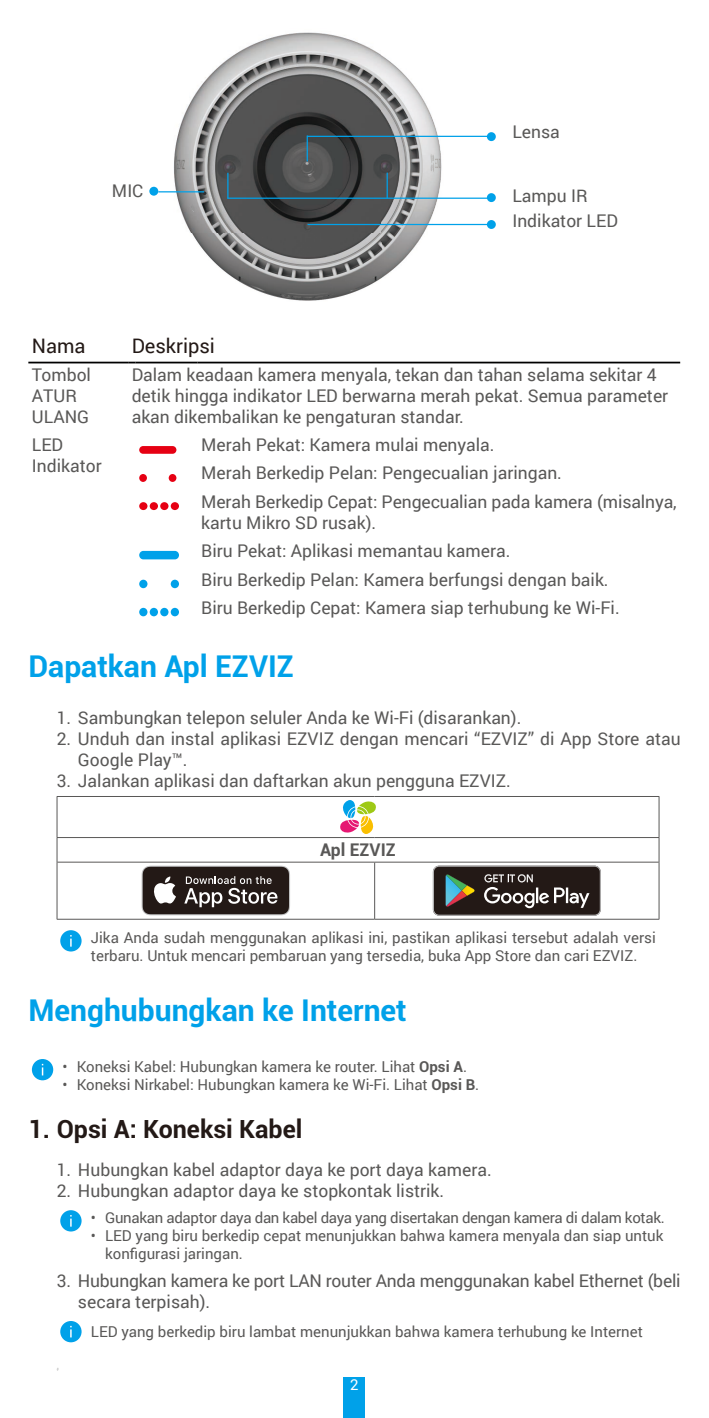
<style>
.page{position:relative;width:709px;height:1418px;background:#fff}
.page>*{position:absolute;margin:0;border:0;box-sizing:border-box;transform-origin:0 0}
.t1{font:700 30px "Roboto";color:#00a1e9}
.t2{font:700 25px "Roboto";color:#231916}
.t3{font:20px "Roboto";color:#231916}
.t4{font:17.5px/21px "Roboto";color:#595857}
.t5{font:700 17.5px "Roboto";color:#595857}
.t6{font:15px/18px "Roboto";color:#595857}
.t7{font:15px "Roboto";letter-spacing:-.02em;color:#595857}
.t8{font:15px "Roboto";color:#fff}
.s1{font-weight:700}
</style>
<div class="page">
<div style="left:344px;top:1376px;width:21px;height:41px;background:#00a1e9"></div>
<img style="left:167px;top:32px;width:286px;height:269px">
<div style="left:487px;top:220px;width:9px;height:9px;background:#00a1e9;border-radius:50%"></div>
<hr style="left:307px;top:136px;width:185px;height:1px;background:#00a1e9">
<div style="left:487px;top:132px;width:9px;height:9px;background:#00a1e9;border-radius:50%"></div>
<hr style="left:307px;top:224px;width:183px;height:1px;background:#00a1e9">
<hr style="left:227px;top:197px;width:260px;height:2px;background:#00a1e9">
<div style="left:487px;top:193px;width:9px;height:9px;background:#00a1e9;border-radius:50%"></div>
<svg style="left:227px;top:173px;width:1px;height:26px"></svg>
<hr style="left:386px;top:173px;width:2px;height:25px;background:#00a1e9">
<hr style="left:306px;top:135px;width:2px;height:26px;background:#00a1e9">
<svg style="left:202px;top:191px;width:4px;height:4px"></svg>
<svg style="left:191px;top:205px;width:4px;height:6px"></svg>
<hr style="left:158px;top:191px;width:46px;height:1px;background:#00a1e9">
<div style="left:149px;top:187px;width:9px;height:9px;background:#00a1e9;border-radius:50%"></div>
<hr style="left:28px;top:362px;width:100px;height:1px;background:#000">
<hr style="left:136px;top:362px;width:62px;height:1px;background:#000">
<hr style="left:198px;top:362px;width:482px;height:1px;background:#000">
<div style="left:139px;top:446px;width:37px;height:8px;background:#e60013;border-radius:4px"></div>
<div style="left:139px;top:474px;width:8px;height:8px;background:#e60013;border-radius:50%"></div>
<div style="left:169px;top:474px;width:7px;height:8px;background:#e60013;border-radius:50%"></div>
<div style="left:139px;top:502px;width:8px;height:8px;background:#e60013;border-radius:50%"></div>
<div style="left:171px;top:502px;width:8px;height:8px;background:#e60013;border-radius:50%"></div>
<div style="left:150px;top:502px;width:8px;height:8px;background:#e60013;border-radius:50%"></div>
<div style="left:160px;top:502px;width:8px;height:8px;background:#e60013;border-radius:50%"></div>
<div style="left:139px;top:551px;width:40px;height:8px;background:#00a1e9;border-radius:4px"></div>
<div style="left:139px;top:579px;width:8px;height:9px;background:#00a1e9;border-radius:50%"></div>
<div style="left:171px;top:579px;width:8px;height:9px;background:#00a1e9;border-radius:50%"></div>
<div style="left:139px;top:608px;width:8px;height:8px;background:#00a1e9;border-radius:50%"></div>
<div style="left:171px;top:608px;width:8px;height:8px;background:#00a1e9;border-radius:50%"></div>
<div style="left:150px;top:608px;width:8px;height:8px;background:#00a1e9;border-radius:50%"></div>
<div style="left:160px;top:608px;width:8px;height:8px;background:#00a1e9;border-radius:50%"></div>
<hr style="left:57px;top:837px;width:317px;height:1px;background:#595857">
<hr style="left:374px;top:837px;width:285px;height:1px;background:#595857">
<hr style="left:57px;top:861px;width:317px;height:1px;background:#595857">
<hr style="left:374px;top:861px;width:284px;height:1px;background:#595857">
<hr style="left:374px;top:862px;width:1px;height:56px;background:#595857">
<hr style="left:658px;top:796px;width:1px;height:41px;background:#595857">
<svg style="left:658px;top:838px;width:1px;height:24px"></svg>
<hr style="left:57px;top:796px;width:317px;height:1px;background:#595857">
<hr style="left:57px;top:796px;width:1px;height:41px;background:#595857">
<hr style="left:374px;top:796px;width:285px;height:1px;background:#595857">
<svg style="left:57px;top:838px;width:1px;height:24px"></svg>
<hr style="left:57px;top:862px;width:1px;height:56px;background:#595857">
<hr style="left:658px;top:862px;width:1px;height:56px;background:#595857">
<hr style="left:57px;top:918px;width:317px;height:1px;background:#595857">
<hr style="left:374px;top:918px;width:285px;height:1px;background:#595857">
<svg style="left:340px;top:800px;width:36px;height:34px"></svg>
<svg style="left:142px;top:865px;width:148px;height:50px;background:#4f4845"></svg>
<svg style="left:433px;top:865px;width:168px;height:50px;background:#453f3b"></svg>
<div style="left:60px;top:930px;width:22px;height:21px;background:#00a1e9;border-radius:50%"></div>
<svg style="left:70px;top:935px;width:2px;height:11px"></svg>
<div style="left:32px;top:1059px;width:21px;height:21px;background:#00a1e9;border-radius:50%"></div>
<div style="left:60px;top:1210px;width:22px;height:21px;background:#00a1e9;border-radius:50%"></div>
<svg style="left:70px;top:1215px;width:2px;height:11px"></svg>
<div style="left:60px;top:1320px;width:22px;height:22px;background:#00a1e9;border-radius:50%"></div>
<svg style="left:70px;top:1325px;width:2px;height:12px"></svg>
<p class="t4" style="left:112px;top:180px;width:33px">MIC</p>
<p class="t4" style="left:512px;top:120px;width:49px">Lensa</p>
<p class="t4" style="left:512px;top:183px;width:107px;line-height:24.8px">Lampu IR<br>Indikator LED</p>
<p class="t3" style="left:32px;top:331px;width:55px">Nama</p>
<p class="t3" style="left:132px;top:331px;width:85px">Deskripsi</p>
<p class="t4" style="left:32px;top:364px;width:61px">Tombol<br>ATUR<br>ULANG</p>
<p class="t4" style="left:132px;top:364px;width:538px">Dalam keadaan kamera menyala, tekan dan tahan selama sekitar 4 detik hingga indikator LED berwarna merah pekat. Semua parameter akan dikembalikan ke pengaturan standar.</p>
<p class="t4" style="left:32px;top:434px;width:71px">LED<br>Indikator</p>
<p class="t4" style="left:201px;top:430px;width:477px;line-height:28.2px">Merah Pekat: Kamera mulai menyala.<br>Merah Berkedip Pelan: Pengecualian jaringan.<br>Merah Berkedip Cepat: Pengecualian pada kamera (misalnya,</p>
<p class="t4" style="left:201px;top:507px;width:420px;line-height:28.5px">kartu Mikro SD rusak).<br>Biru Pekat: Aplikasi memantau kamera.<br>Biru Berkedip Pelan: Kamera berfungsi dengan baik.<br>Biru Berkedip Cepat: Kamera siap terhubung ke Wi-Fi.</p>
<h1 class="t1" style="left:28px;top:645px;width:267px">Dapatkan Apl EZVIZ</h1>
<p class="t4" style="left:57px;top:706px;width:466px">1. Sambungkan telepon seluler Anda ke Wi-Fi (disarankan).</p>
<p class="t4" style="left:78px;top:727px;width:604px;text-indent:-21px">2. Unduh dan instal aplikasi EZVIZ dengan mencari “EZVIZ” di App Store atau<br>Google Play™.</p>
<p class="t4" style="left:57px;top:769px;width:455px">3. Jalankan aplikasi dan daftarkan akun pengguna EZVIZ.</p>
<p class="t5" style="left:320px;top:837px;width:77px">Apl EZVIZ</p>
<p class="t6" style="left:91px;top:928px;width:566px">Jika Anda sudah menggunakan aplikasi ini, pastikan aplikasi tersebut adalah versi terbaru. Untuk mencari pembaruan yang tersedia, buka App Store dan cari EZVIZ.</p>
<h1 class="t1" style="left:28px;top:988px;width:380px">Menghubungkan ke Internet</h1>
<p class="t6" style="left:63px;top:1056px;width:406px">• Koneksi Kabel: Hubungkan kamera ke router. Lihat <span class="s1">Opsi A</span>.</p>
<p class="t6" style="left:63px;top:1074px;width:418px">• Koneksi Nirkabel: Hubungkan kamera ke Wi-Fi. Lihat <span class="s1">Opsi B</span>.</p>
<h2 class="t2" style="left:28px;top:1111px;width:275px">1. Opsi A: Koneksi Kabel</h2>
<p class="t4" style="left:57px;top:1158px;width:436px">1. Hubungkan kabel adaptor daya ke port daya kamera.</p>
<p class="t4" style="left:57px;top:1179px;width:389px">2. Hubungkan adaptor daya ke stopkontak listrik.</p>
<p class="t7" style="left:91px;top:1207px;width:575px">• Gunakan adaptor daya dan kabel daya yang disertakan dengan kamera di dalam kotak.</p>
<p class="t6" style="left:105px;top:1226px;width:560px;text-indent:-14px">• LED yang biru berkedip cepat menunjukkan bahwa kamera menyala dan siap untuk konfigurasi jaringan.</p>
<p class="t4" style="left:78px;top:1269px;width:604px;text-indent:-21px">3. Hubungkan kamera ke port LAN router Anda menggunakan kabel Ethernet (beli secara terpisah).</p>
<p class="t6" style="left:91px;top:1321px;width:553px">LED yang berkedip biru lambat menunjukkan bahwa kamera terhubung ke Internet</p>
<p class="t8" style="left:350px;top:1373px;width:10px">2</p>
</div>
